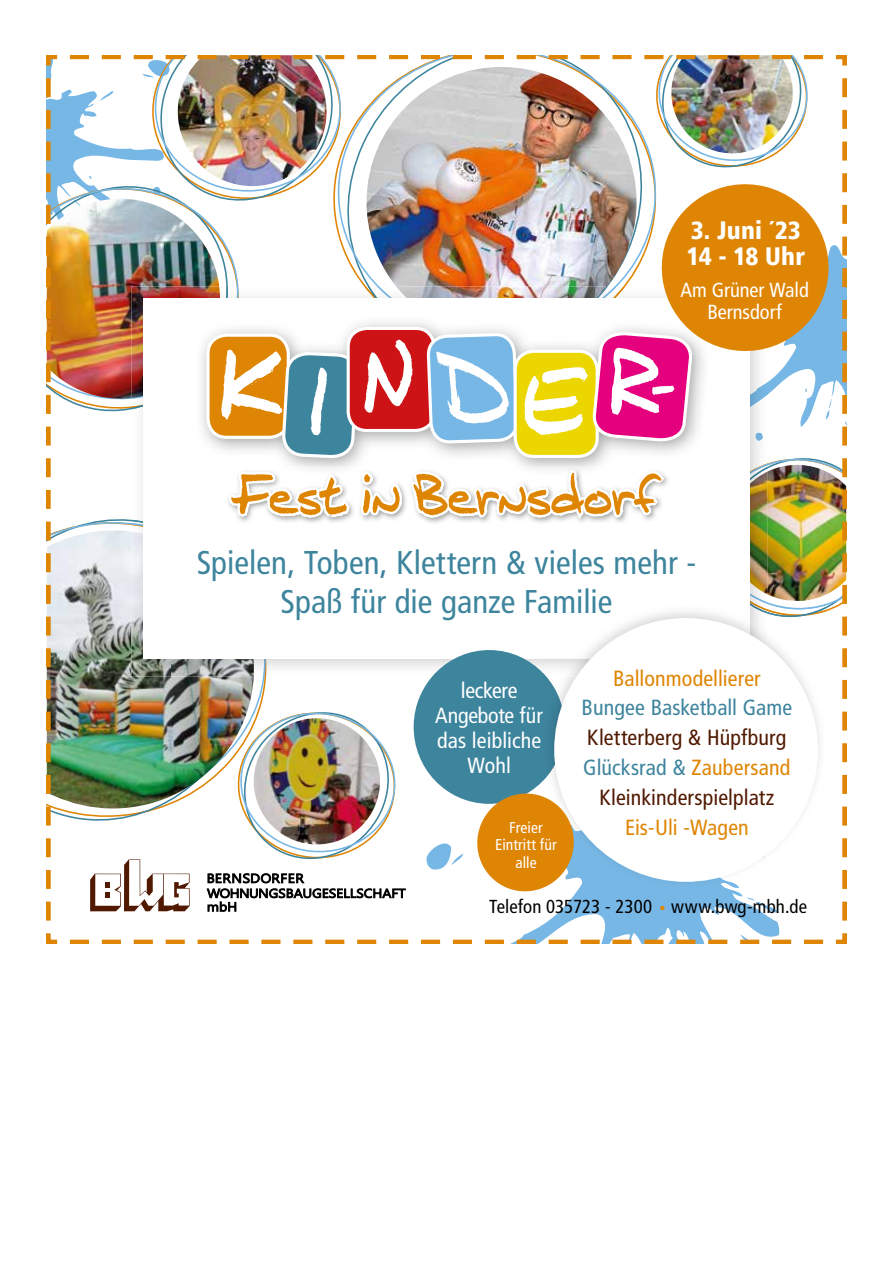
<style>
.page{position:relative;width:893px;height:1263px;background:#fff}
.page>*{position:absolute;margin:0;border:0;box-sizing:border-box;transform-origin:0 0}
.t1{font:condensed 32.85px/39.2px "Frutiger LT";letter-spacing:.005em;color:#3d849d;text-align:center}
.t2{font:900 condensed 25.05px/26.5px "Frutiger LT";letter-spacing:.005em;color:#fff}
.t3{font:condensed 21.9px/29.7px "Frutiger LT";letter-spacing:.005em;color:#501900;text-align:center}
.t4{font:condensed 21.9px/25px "Frutiger LT";letter-spacing:-.005em;color:#fff;text-align:center}
.t5{font:condensed 21.9px "Frutiger LT";letter-spacing:.005em;color:#df8504}
.t6{font:condensed 21.9px "Frutiger LT";letter-spacing:.005em;color:#3d849d}
.t7{font:condensed 20.4px/21.9px "Frutiger LT";letter-spacing:-.005em;color:#fff;text-align:center}
.t8{font:900 condensed 20.4px/25px "Frutiger LT";color:#fff;text-align:center}
.t9{font:condensed 18.75px "Frutiger LT";letter-spacing:.005em;color:#000}
.t10{font:condensed 15.6px/17.2px "Frutiger LT";letter-spacing:.005em;color:#fff;text-align:center}
.s1{color:#3d849d}
.s2{color:#df8504}
</style>
<div class="page">
<img style="left:47px;top:55px;width:799px;height:888px">
<p class="t2" style="left:687px;top:217px;width:120px">3. Juni ´23<br>14 - 18 Uhr</p>
<p class="t7" style="left:680px;top:279px;width:130px">Am Grüner Wald<br>Bernsdorf</p>
<p class="t8" style="left:712px;top:228px;width:101px;rotate:14deg">gleich vormerken</p>
<h1 class="t1" style="left:197px;top:543px;width:501px">Spielen, Toben, Klettern &amp; vieles mehr -<br>Spaß für die ganze Familie</h1>
<p class="t4" style="left:435px;top:678px;width:109px">leckere<br>Angebote für das leibliche<br>Wohl</p>
<p class="t10" style="left:495px;top:819px;width:63px">Freier<br>Eintritt für alle</p>
<p class="t5" style="left:613px;top:665px;width:149px">Ballonmodellierer</p>
<p class="t6" style="left:582px;top:695px;width:212px">Bungee Basketball Game</p>
<p class="t3" style="left:583px;top:723px;width:209px">Kletterberg &amp; Hüpfburg<br><span class="s1">Glücksrad &amp;</span> <span class="s2">Zaubersand<br></span>Kleinkinderspielplatz</p>
<p class="t5" style="left:625px;top:814px;width:125px">Eis-Uli -Wagen</p>
<p class="t9" style="left:489px;top:896px;width:319px">Telefon 035723 - 2300 www.bwg-mbh.de</p>
</div>
